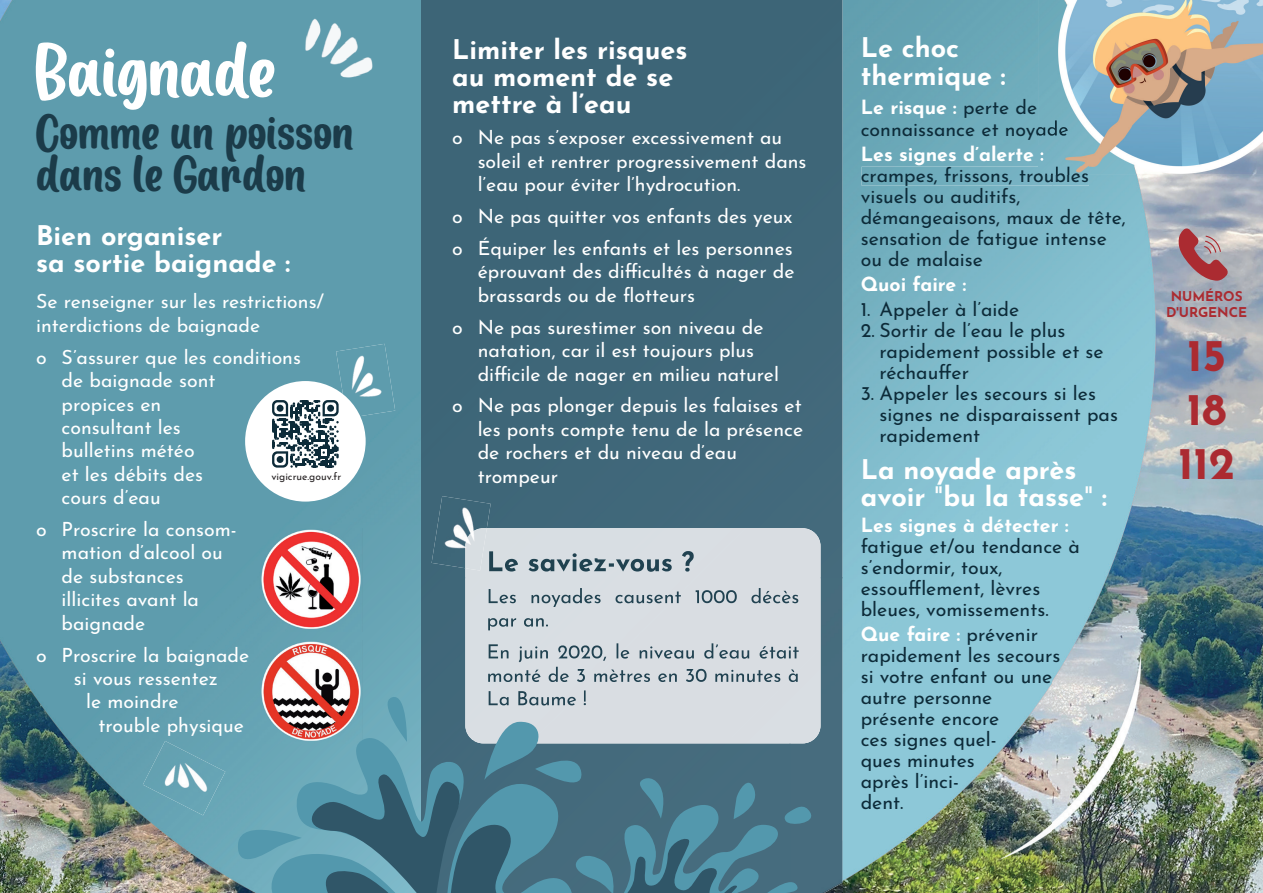
<style>
.page{position:relative;width:1263px;height:893px;background:#fff}
.page>*{position:absolute;margin:0;border:0;box-sizing:border-box;transform-origin:0 0}
.t1{font:63px "Mermaid Babies";letter-spacing:-.035em;color:#fff}
.t2{font:700 45px/54px "Josefin Sans";color:#ab2b31}
.t3{font:42px/42.5px "Mermaid Babies";letter-spacing:-.015em;color:#1b3b49}
.t4{font:700 27px/27px "Josefin Sans";color:#fff}
.t5{font:19.5px/23.4px "Josefin Sans";color:#fff}
.t6{font:19.5px/21px "Josefin Sans";color:#0d2b39}
.t7{font:700 19.5px "Josefin Sans";color:#fff}
.t8{font:700 13.5px/16.2px "Josefin Sans";color:#ab2b31;text-align:center}
.t9{font:10.35px "Josefin Sans";color:#231f20}
.s1{font-weight:700;color:#fff}
.s2{font-weight:400}
</style>
<div class="page">
<div style="left:0;top:0;width:421px;height:525px;background:#5e9cad"></div>
<img style="left:842px;top:0;width:210px;height:893px">
<img style="left:1052px;top:174px;width:211px;height:719px">
<img style="left:0;top:525px;width:262px;height:368px">
<div style="left:262px;top:525px;width:159px;height:52px;background:#65a2b2"></div>
<img style="left:316px;top:577px;width:149px;height:115px">
<img style="left:262px;top:631px;width:54px;height:9px">
<img style="left:842px;top:840px;width:1px;height:53px">
<div style="left:862px;top:120px;width:177px;height:19px;background:#6cabba"></div>
<div style="left:863px;top:145px;width:176px;height:20px;background:#6facbc"></div>
<img style="left:862px;top:167px;width:227px;height:19px">
<div style="left:421px;top:0;width:421px;height:578px;background:#3e6678"></div>
<div style="left:816px;top:577px;width:26px;height:316px;background:#476c7e"></div>
<img style="left:259px;top:640px;width:103px;height:52px">
<img style="left:259px;top:528px;width:103px;height:103px">
<img style="left:296px;top:7px;width:95px;height:91px">
<img style="left:1039px;top:0;width:224px;height:174px">
<img style="left:1039px;top:120px;width:29px;height:19px">
<img style="left:1039px;top:145px;width:5px;height:20px">
<img style="left:1039px;top:167px;width:50px;height:7px">
<div style="left:465px;top:528px;width:355px;height:215px;background:#d9dde2"></div>
<img style="left:489px;top:551px;width:205px;height:21px">
<img style="left:489px;top:588px;width:310px;height:19px">
<img style="left:488px;top:618px;width:60px;height:12px">
<img style="left:489px;top:643px;width:310px;height:19px">
<img style="left:488px;top:667px;width:311px;height:15px">
<img style="left:489px;top:690px;width:97px;height:2px">
<svg style="left:1178px;top:228px;width:50px;height:53px"></svg>
<img style="left:432px;top:496px;width:59px;height:72px">
<img style="left:465px;top:528px;width:22px;height:43px">
<img style="left:336px;top:344px;width:59px;height:74px">
<div style="left:245px;top:381px;width:121px;height:121px;background:#fff;border-radius:50%"></div>
<svg style="left:272px;top:400px;width:67px;height:68px"></svg>
<div style="left:277px;top:405px;width:7px;height:7px;background:#0d2b39;border-radius:50%"></div>
<div style="left:327px;top:405px;width:7px;height:7px;background:#0d2b39;border-radius:50%"></div>
<div style="left:277px;top:456px;width:7px;height:7px;background:#0d2b39;border-radius:50%"></div>
<svg style="left:236px;top:692px;width:580px;height:201px"></svg>
<img style="left:143px;top:741px;width:82px;height:74px">
<h1 class="t1" style="left:36px;top:27px;width:241px">Baignade</h1>
<h3 class="t3" style="left:36px;top:111px;width:320px">Comme un poisson dans le Gardon</h3>
<h3 class="t4" style="left:36px;top:218px;width:256px">Bien organiser<br>sa sortie baignade :</h3>
<p class="t5" style="left:36px;top:287px;width:289px">Se renseigner sur les restrictions/ interdictions de baignade</p>
<p class="t5" style="left:62px;top:343px;width:241px;text-indent:-26px">o S’assurer que les conditions de baignade sont<br>propices en<br>consultant les<br>bulletins météo<br>et les débits des<br>cours d’eau</p>
<p class="t5" style="left:62px;top:515px;width:177px;text-indent:-26px">o Proscrire la consom&shy;mation d’alcool ou de substances illicites avant la baignade</p>
<p class="t5" style="left:36px;top:641px;width:215px">o Proscrire la baignade</p>
<p class="t5" style="left:74px;top:664px;width:145px">si vous ressentez</p>
<p class="t5" style="left:86px;top:687px;width:94px">le moindre</p>
<p class="t5" style="left:99px;top:711px;width:147px">trouble physique</p>
<p class="t9" style="left:271px;top:468px;width:71px">vigicrue.gouv.fr</p>
<h3 class="t4" style="left:452px;top:32px;width:237px">Limiter les risques au moment de se mettre à l’eau</h3>
<p class="t5" style="left:478px;top:123px;width:330px;text-indent:-26px">o Ne pas s’exposer excessivement au soleil et rentrer progressivement dans l’eau pour éviter l’hydrocution.</p>
<p class="t5" style="left:452px;top:198px;width:342px;line-height:32px">o Ne pas quitter vos enfants des yeux o Équiper les enfants et les personnes</p>
<p class="t5" style="left:478px;top:258px;width:318px">éprouvant des difficultés à nager de brassards ou de flotteurs</p>
<p class="t5" style="left:478px;top:313px;width:303px;text-indent:-26px">o Ne pas surestimer son niveau de natation, car il est toujours plus difficile de nager en milieu naturel</p>
<p class="t5" style="left:478px;top:392px;width:327px;text-indent:-26px">o Ne pas plonger depuis les falaises et les ponts compte tenu de la présence de rochers et du niveau d’eau trompeur</p>
<h3 class="t4" style="left:861px;top:30px;width:146px;line-height:27.8px">Le choc thermique :</h3>
<p class="t6" style="left:861px;top:95px;width:209px"><span class="s1">Le risque :</span> perte de connaissance et noyade</p>
<p class="t7" style="left:861px;top:137px;width:184px">Les signes d’alerte :</p>
<p class="t6" style="left:861px;top:162px;width:267px">crampes, frissons, troubles visuels ou auditifs, démangeaisons, maux de tête, sensation de fatigue intense ou de malaise</p>
<p class="t7" style="left:861px;top:267px;width:107px">Quoi faire :</p>
<p class="t6" style="left:861px;top:297px;width:160px">1. Appeler à l’aide</p>
<p class="t6" style="left:879px;top:318px;width:226px;text-indent:-19px">2. Sortir de l’eau le plus rapidement possible et se réchauffer</p>
<p class="t6" style="left:879px;top:381px;width:240px;text-indent:-19px">3. Appeler les secours si les signes ne disparaissent pas rapidement</p>
<h3 class="t4" style="left:861px;top:451px;width:248px;line-height:27.8px">La noyade après avoir <span class="s2">"</span>bu la tasse<span class="s2">"</span> :</h3>
<p class="t7" style="left:861px;top:507px;width:209px">Les signes à détecter :</p>
<p class="t6" style="left:861px;top:533px;width:221px">fatigue et/ou tendance à s’endormir, toux, essoufflement, lèvres bleues, vomissements.</p>
<p class="t6" style="left:861px;top:621px;width:201px"><span class="s1">Que faire :</span> prévenir rapidement les secours si votre enfant ou une autre personne présente encore<br>ces signes quel-<br>ques minutes<br>après l’inci-<br>dent.</p>
<p class="t8" style="left:1166px;top:286px;width:83px">NUMÉROS<br>D'URGENCE</p>
<h2 class="t2" style="left:1187px;top:322px;width:41px">15<br>18</h2>
<h2 class="t2" style="left:1178px;top:430px;width:59px">112</h2>
</div>
